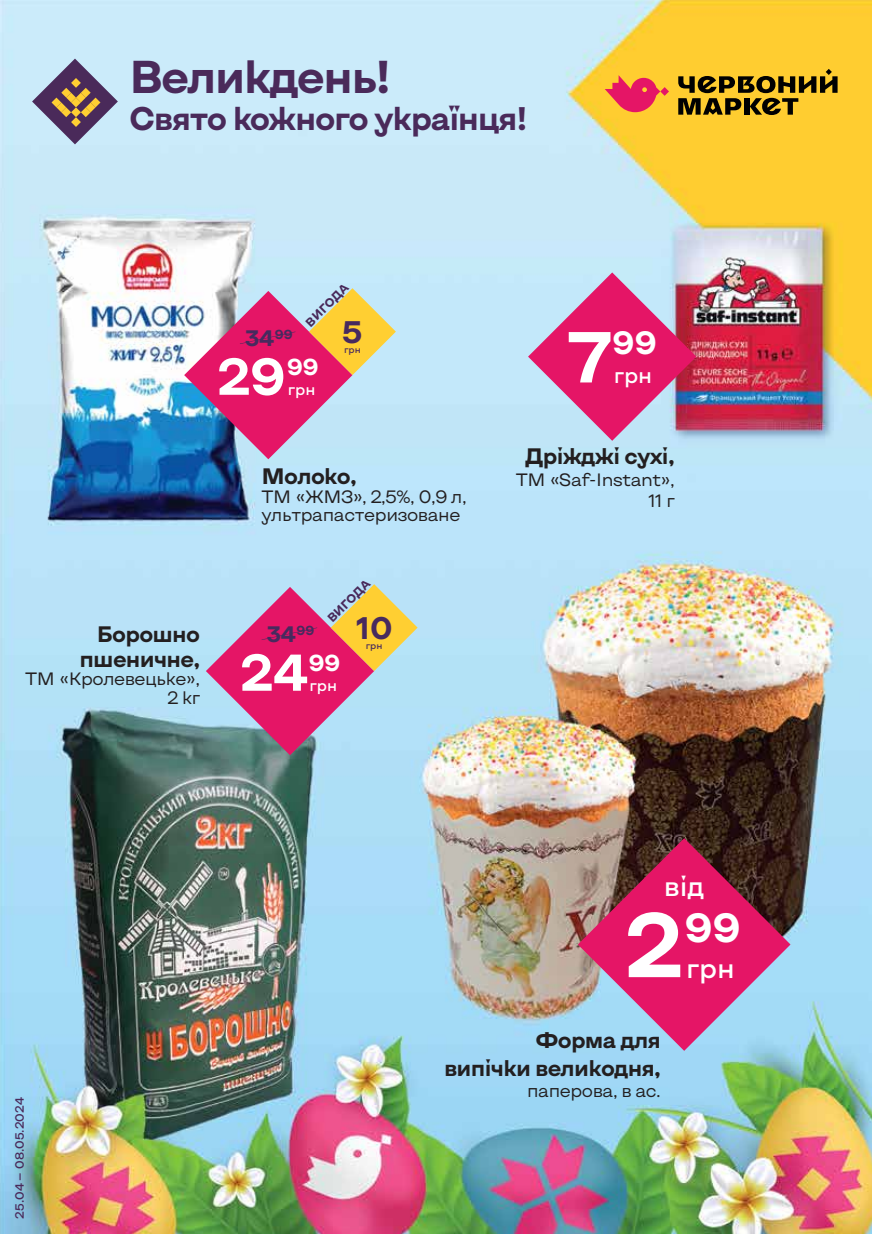
<style>
.page{position:relative;width:872px;height:1234px;background:#fff}
.page>*{position:absolute;margin:0;border:0;box-sizing:border-box;transform-origin:0 0}
.t1{font:700 90.9px "Kyiv Type Sans Chervonyi";color:#fff}
.t2{font:700 72px "Kyiv Type Sans Chervonyi";color:#fff}
.t3{font:700 51.6px "Kyiv Type Sans Chervonyi";color:#fff}
.t4{font:700 46.05px "Kyiv Type Sans Chervonyi";letter-spacing:-.04em;color:#4a2a5a}
.t5{font:700 40.65px "Kyiv Type Sans Chervonyi";color:#fff}
.t6{font:700 32.7px "Kyiv Type Sans Chervonyi";letter-spacing:-.04em;color:#4a2a5a}
.t7{font:700 32.1px "Kyiv Type Sans Chervonyi";color:#fff}
.t8{font:700 31.2px "Kyiv Type Sans Chervonyi";color:#472a5e}
.t9{font:500 27.3px "Kyiv Type Sans Chervonyi";color:#fff}
.t10{font:700 23.1px "Kyiv Type Sans Chervonyi";color:#fff}
.t11{font:700 22.35px/24.9px "Kyiv Type Sans Chervonyi";letter-spacing:-.035em;color:#231f20;text-align:right}
.t12{font:700 22.35px "Kyiv Type Sans Chervonyi";color:#472a5e}
.t13{font:500 21.6px "Kyiv Type Sans Chervonyi";color:#fff}
.t14{font:17.85px/18.5px "Kyiv Type Sans Chervonyi";letter-spacing:-.02em;color:#231f20;text-align:right}
.t15{font:500 15.45px "Kyiv Type Sans Chervonyi";color:#fff}
.t16{font:500 12px "Kyiv Type Sans Chervonyi";color:#4a2a5a}
.t17{font:700 12px "Kyiv Type Sans Chervonyi";color:#49295a}
.t18{font:500 9.3px "Kyiv Type Sans Chervonyi";color:#472a5e}
</style>
<div class="page">
<img style="left:0;top:0;width:872px;height:1233px">
<svg style="left:32px;top:59px;width:86px;height:85px"></svg>
<svg style="left:678px;top:69px;width:159px;height:46px"></svg>
<svg style="left:604px;top:75px;width:65px;height:37px"></svg>
<svg style="left:206px;top:584px;width:211px;height:171px"></svg>
<svg style="left:578px;top:838px;width:212px;height:212px"></svg>
<svg style="left:528px;top:272px;width:168px;height:168px"></svg>
<svg style="left:184px;top:288px;width:212px;height:171px"></svg>
<h3 class="t4" style="left:129px;top:46px;width:264px">Великдень!</h3>
<h3 class="t6" style="left:129px;top:97px;width:400px">Свято кожного українця!</h3>
<p class="t12" style="left:245px;top:323px;width:49px">34<sup>99</sup></p>
<p class="t17" style="left:302px;top:319px;width:57px;rotate:-45deg">ВИГОДА</p>
<h3 class="t8" style="left:342px;top:310px;width:22px">5</h3>
<p class="t18" style="left:344px;top:343px;width:18px">грн</p>
<h3 class="t3" style="left:217px;top:341px;width:70px">29</h3>
<p class="t10" style="left:287px;top:351px;width:33px">99</p>
<p class="t15" style="left:288px;top:379px;width:29px">грн</p>
<h2 class="t2" style="left:568px;top:308px;width:45px">7</h2>
<h3 class="t7" style="left:612px;top:321px;width:46px">99</h3>
<p class="t13" style="left:614px;top:361px;width:40px">грн</p>
<p class="t11" style="left:79px;top:620px;width:122px">Борошно пшеничне,</p>
<p class="t14" style="left:25px;top:668px;width:176px">ТМ «Кролевецьке»,<br>2 кг</p>
<p class="t11" style="left:261px;top:462px;width:97px">Молоко,</p>
<p class="t14" style="left:261px;top:486px;width:207px;text-align:left">ТМ «ЖМЗ», 2,5%, 0,9 л, ультрапастеризоване</p>
<p class="t12" style="left:267px;top:619px;width:49px">34<sup>99</sup></p>
<p class="t17" style="left:324px;top:614px;width:57px;rotate:-45deg">ВИГОДА</p>
<h3 class="t8" style="left:356px;top:606px;width:38px">10</h3>
<p class="t18" style="left:366px;top:638px;width:18px">грн</p>
<h3 class="t3" style="left:240px;top:637px;width:69px">24</h3>
<p class="t10" style="left:309px;top:646px;width:33px">99</p>
<p class="t15" style="left:309px;top:675px;width:29px">грн</p>
<p class="t11" style="left:525px;top:443px;width:151px">Дріжджі сухі,</p>
<p class="t14" style="left:515px;top:468px;width:161px;line-height:21.5px">ТМ «Saf-Instant»,<br>11 г</p>
<p class="t16" style="left:11px;top:1218px;width:122px;rotate:-90deg">25.04 — 08.05.2024</p>
<h3 class="t9" style="left:664px;top:867px;width:42px">від</h3>
<h1 class="t1" style="left:625px;top:883px;width:59px">2</h1>
<h3 class="t5" style="left:684px;top:899px;width:58px">99</h3>
<h3 class="t9" style="left:686px;top:949px;width:50px">грн</h3>
<p class="t11" style="left:444px;top:1024px;width:218px;line-height:27.9px">Форма для випічки великодня,</p>
<p class="t14" style="left:527px;top:1080px;width:135px">паперова, в ас.</p>
</div>
